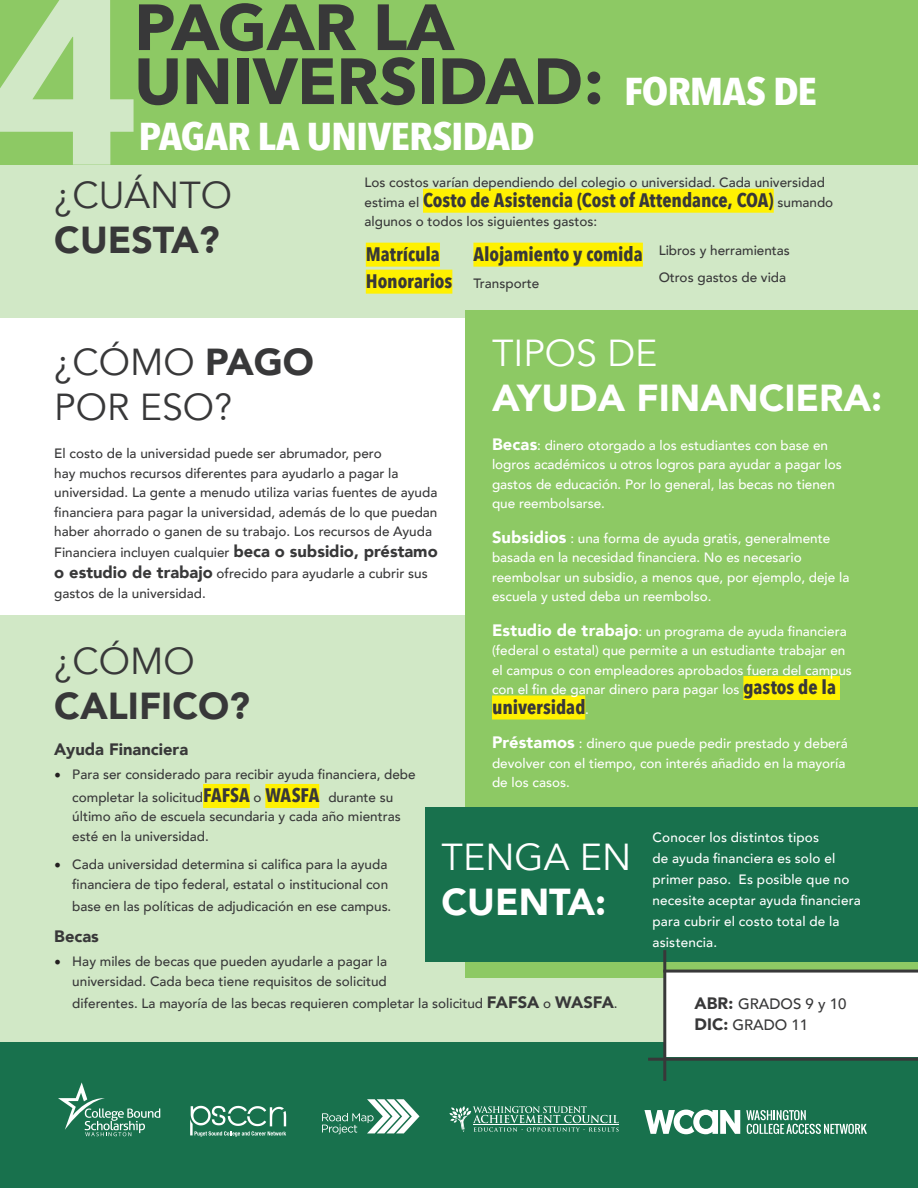
<style>
.page{position:relative;width:918px;height:1188px;background:#fff}
.page>*{position:absolute;margin:0;border:0;box-sizing:border-box;transform-origin:0 0}
.t1{font:700 238.5px "Avenir Next";color:#d1e8c6}
.t2{font:700 64.5px/54px "Avenir Next";color:#383839}
.t3{font:700 38.7px "Avenir Next Condensed";letter-spacing:-.02em;color:#fff;scale:1.12 1}
.t4{font:37.5px/45px "Avenir";color:#383839}
.t5{font:900 37.5px "Avenir";color:#fff}
.t6{font:900 37.5px "Avenir";color:#383839}
.t7{font:37.5px "Avenir";color:#fff}
.t8{font:700 19.5px/27px "Avenir Next Condensed";letter-spacing:-.005em;color:#383839}
.t9{font:900 16.5px "Avenir";color:#383839}
.t10{font:500 15px/21px "Avenir";color:#383839}
.t11{font:500 13.5px/19.5px "Avenir";color:#383839}
.t12{font:500 13.5px/19.5px "Avenir";color:#fff}
.s1{font-family:"Avenir Next Condensed";font-size:38.7px;color:#fff}
.s2{font-family:"Avenir";font-weight:500;font-size:13.5px}
.s3{font-weight:900;font-size:16.5px}
.s4{font-family:"Avenir Next Condensed";font-weight:700;font-size:19.5px;color:#383839}
.s5{font-family:"Avenir";font-weight:500;font-size:13.5px;color:#fff}
.s6{font-weight:900}
.s7{font-family:"Minion Pro";font-weight:400;font-size:18px;color:#231f20}
.s8{font-family:"Avenir Next Condensed";font-weight:700;font-size:19.5px}
</style>
<div class="page">
<div style="left:0;top:616px;width:918px;height:571px;background:#d1e8c6"></div>
<div style="left:0;top:113px;width:918px;height:205px;background:#d1e8c6"></div>
<div style="left:423px;top:189px;width:351px;height:24px;background:#fff101"></div>
<div style="left:203px;top:784px;width:47px;height:24px;background:#fff101"></div>
<div style="left:265px;top:784px;width:54px;height:24px;background:#fff101"></div>
<div style="left:466px;top:310px;width:452px;height:668px;background:#8dc964"></div>
<div style="left:743px;top:676px;width:97px;height:24px;background:#fff101"></div>
<div style="left:492px;top:696px;width:93px;height:24px;background:#fff101"></div>
<div style="left:366px;top:243px;width:74px;height:24px;background:#fff101"></div>
<div style="left:366px;top:270px;width:86px;height:24px;background:#fff101"></div>
<div style="left:473px;top:243px;width:170px;height:24px;background:#fff101"></div>
<div style="left:425px;top:807px;width:493px;height:155px;background:#18714d"></div>
<div style="left:0;top:0;width:918px;height:164px;background:#8dc964"></div>
<div style="left:0;top:1042px;width:918px;height:146px;background:#18714d"></div>
<svg style="left:322px;top:1099px;width:98px;height:35px"></svg>
<svg style="left:644px;top:1110px;width:96px;height:24px"></svg>
<svg style="left:746px;top:1110px;width:121px;height:24px"></svg>
<svg style="left:58px;top:1082px;width:102px;height:54px"></svg>
<svg style="left:449px;top:1106px;width:170px;height:26px"></svg>
<svg style="left:190px;top:1106px;width:96px;height:31px"></svg>
<div style="left:667px;top:970px;width:251px;height:87px;background:#fff"></div>
<hr style="left:663px;top:970px;width:255px;height:3px;background:#383839">
<hr style="left:663px;top:950px;width:3px;height:131px;background:#383839">
<hr style="left:648px;top:1058px;width:270px;height:3px;background:#383839">
<h1 class="t1" style="left:-12px;top:-125px;width:156px">4</h1>
<h2 class="t2" style="left:134px;top:0;width:684px">PAGAR LA<br>UNIVERSIDAD: <span class="s1">FORMAS DE</span></h2>
<h3 class="t3" style="left:138px;top:112px;width:356px">PAGAR LA UNIVERSIDAD</h3>
<h3 class="t4" style="left:54px;top:173px;width:179px">¿CUÁNTO</h3>
<h3 class="t6" style="left:54px;top:207px;width:167px">CUESTA?</h3>
<p class="t11" style="left:365px;top:172px;width:462px">Los costos varían dependiendo del colegio o universidad. Cada universidad</p>
<h3 class="t8" style="left:365px;top:186px;width:470px"><span class="s2">estima el</span> Costo de Asistencia (Cost of Attendance, COA) <span class="s2">sumando</span></h3>
<p class="t11" style="left:365px;top:211px;width:234px">algunos o todos los siguientes gastos:</p>
<h3 class="t8" style="left:366px;top:240px;width:88px">Matrícula<br>Honorarios</h3>
<h3 class="t8" style="left:473px;top:240px;width:171px">Alojamiento y comida</h3>
<p class="t11" style="left:473px;top:272px;width:67px">Transporte</p>
<p class="t11" style="left:659px;top:236px;width:133px;line-height:27px">Libros y herramientas<br>Otros gastos de vida</p>
<h3 class="t7" style="left:492px;top:331px;width:167px">TIPOS DE</h3>
<h3 class="t5" style="left:492px;top:366px;width:392px">AYUDA FINANCIERA:</h3>
<p class="t12" style="left:492px;top:434px;width:351px"><span class="s3">Becas</span>: dinero otorgado a los estudiantes con base en logros académicos u otros logros para ayudar a pagar los gastos de educación. Por lo general, las becas no tienen que reembolsarse.</p>
<p class="t12" style="left:492px;top:527px;width:359px"><span class="s3">Subsidios</span> : una forma de ayuda gratis, generalmente basada en la necesidad financiera. No es necesario reembolsar un subsidio, a menos que, por ejemplo, deje la escuela y usted deba un reembolso.</p>
<p class="t12" style="left:492px;top:620px;width:361px"><span class="s3">Estudio de trabajo</span>: un programa de ayuda financiera (federal o estatal) que permite a un estudiante trabajar en el campus o con empleadores aprobados fuera del campus con el fin de ganar dinero para pagar los <span class="s4">gastos de la</span></p>
<h3 class="t8" style="left:492px;top:693px;width:98px">universidad<span class="s5">.</span></h3>
<p class="t12" style="left:492px;top:733px;width:357px"><span class="s3">Préstamos</span> : dinero que puede pedir prestado y deberá devolver con el tiempo, con interés añadido en la mayoría de los casos.</p>
<h3 class="t4" style="left:54px;top:340px;width:261px">¿CÓMO <span class="s6">PAGO<br></span>POR ESO?</h3>
<p class="t11" style="left:54px;top:443px;width:385px">El costo de la universidad puede ser abrumador, pero<br>hay muchos recursos diferentes para ayudarlo a pagar la universidad. La gente a menudo utiliza varias fuentes de ayuda financiera para pagar la universidad, además de lo que puedan haber ahorrado o ganen de su trabajo. Los recursos de Ayuda</p>
<p class="t11" style="left:54px;top:541px;width:385px;line-height:21px">Financiera incluyen cualquier <span class="s3">beca o subsidio, préstamo o estudio de trabajo</span> ofrecido para ayudarle a cubrir sus</p>
<p class="t11" style="left:54px;top:583px;width:153px">gastos de la universidad.</p>
<h3 class="t4" style="left:54px;top:640px;width:142px">¿CÓMO</h3>
<h3 class="t6" style="left:54px;top:674px;width:197px">CALIFICO?</h3>
<p class="t9" style="left:54px;top:736px;width:135px">Ayuda Financiera</p>
<p class="t11" style="left:54px;top:763px;width:363px;line-height:22.5px;text-align:center"><span class="s7">•</span> Para ser considerado para recibir ayuda financiera, debe completar la solicitud<span class="s8">FAFSA</span> o <span class="s8">WASFA</span> durante su</p>
<p class="t11" style="left:72px;top:806px;width:330px">último año de escuela secundaria y cada año mientras esté en la universidad.</p>
<p class="t11" style="left:54px;top:854px;width:335px;text-align:right"><span class="s7">•</span> Cada universidad determina si califica para la ayuda financiera de tipo federal, estatal o institucional con</p>
<p class="t11" style="left:72px;top:895px;width:321px">base en las políticas de adjudicación en ese campus.</p>
<p class="t9" style="left:54px;top:922px;width:46px">Becas</p>
<p class="t11" style="left:54px;top:951px;width:334px;text-align:right"><span class="s7">•</span> Hay miles de becas que pueden ayudarle a pagar la universidad. Cada beca tiene requisitos de solicitud</p>
<p class="t11" style="left:72px;top:993px;width:547px">diferentes. La mayoría de las becas requieren completar la solicitud <span class="s3">FAFSA</span> o <span class="s3">WASFA</span>.</p>
<p class="t12" style="left:652px;top:826px;width:210px;line-height:21px">Conocer los distintos tipos<br>de ayuda financiera es solo el primer paso. Es posible que no necesite aceptar ayuda financiera para cubrir el costo total de la asistencia.</p>
<h3 class="t7" style="left:442px;top:835px;width:191px">TENGA EN</h3>
<h3 class="t5" style="left:442px;top:870px;width:166px">CUENTA:</h3>
<p class="t10" style="left:694px;top:993px;width:153px"><span class="s3">ABR:</span> GRADOS 9 y 10<br><span class="s3">DIC:</span> GRADO 11</p>
</div>
